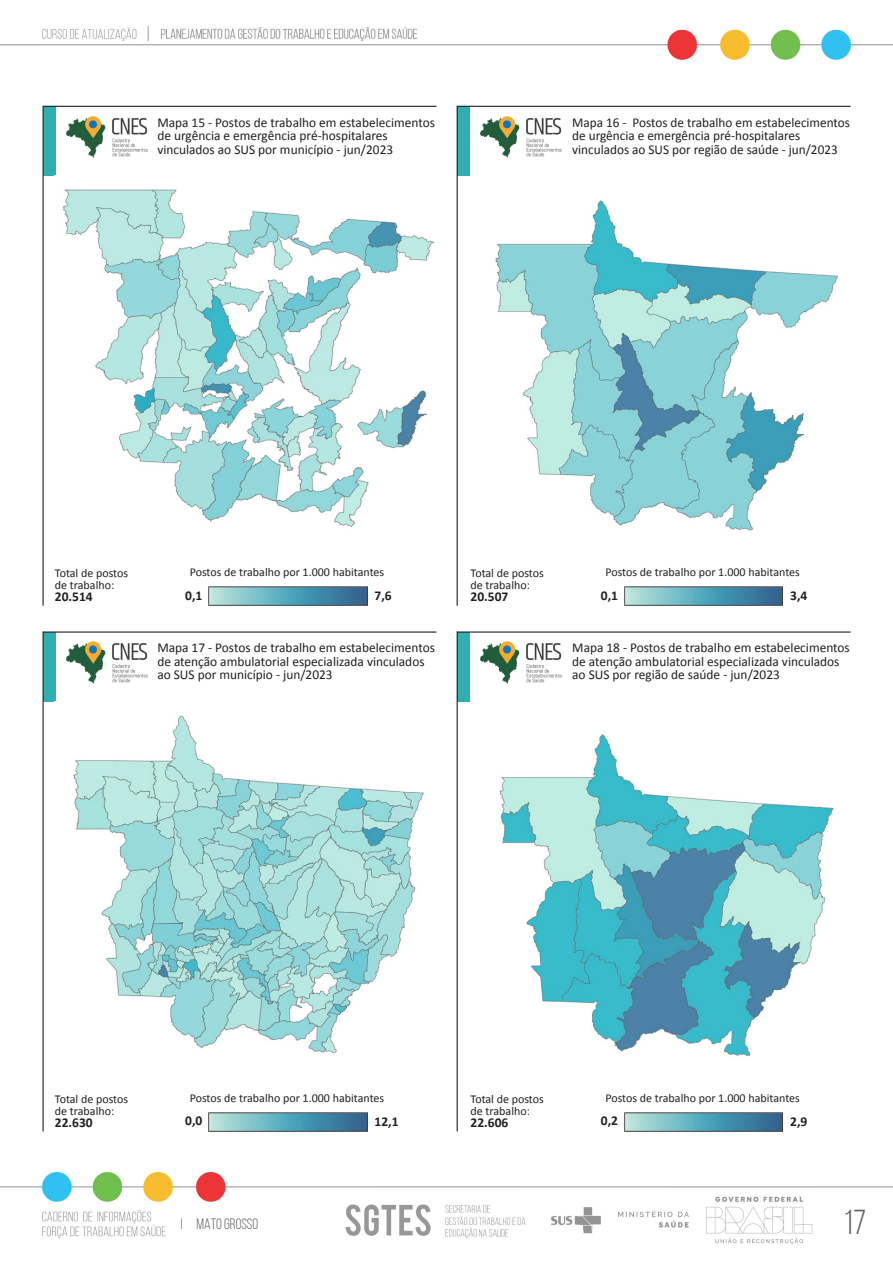
<style>
.page{position:relative;width:893px;height:1263px;background:#fff}
.page>*{position:absolute;margin:0;border:0;box-sizing:border-box;transform-origin:0 0}
.t1{font:34.5px "Bebas Neue";color:#636363}
.t2{font:15px "Bebas Neue";color:#636363}
.t3{font:13.5px/13.5px "Calibri";color:#231f20}
.t4{font:700 13.5px "Calibri";color:#231f20}
.t5{font:12px/12px "Calibri";color:#231f20}
</style>
<div class="page">
<img style="left:0;top:26px;width:893px;height:33px">
<img style="left:0;top:1172px;width:893px;height:73px">
<div style="left:43px;top:106px;width:12px;height:70px;background:#30afb1"></div>
<img style="left:66px;top:116px;width:82px;height:42px">
<hr style="left:43px;top:106px;width:393px;height:1px;background:#231f20">
<hr style="left:43px;top:106px;width:1px;height:500px;background:#231f20">
<div style="left:457px;top:106px;width:12px;height:70px;background:#30afb1"></div>
<img style="left:481px;top:116px;width:81px;height:42px">
<hr style="left:457px;top:106px;width:393px;height:1px;background:#231f20">
<hr style="left:457px;top:106px;width:1px;height:500px;background:#231f20">
<div style="left:43px;top:632px;width:12px;height:69px;background:#30afb1"></div>
<img style="left:66px;top:642px;width:82px;height:41px">
<hr style="left:43px;top:631px;width:393px;height:2px;background:#231f20">
<hr style="left:43px;top:631px;width:1px;height:500px;background:#231f20">
<div style="left:457px;top:632px;width:12px;height:69px;background:#30afb1"></div>
<img style="left:481px;top:642px;width:81px;height:41px">
<hr style="left:457px;top:631px;width:393px;height:2px;background:#231f20">
<hr style="left:457px;top:631px;width:1px;height:500px;background:#231f20">
<img style="left:62px;top:189px;width:373px;height:338px">
<img style="left:495px;top:200px;width:344px;height:331px">
<img style="left:209px;top:587px;width:158px;height:19px">
<img style="left:625px;top:587px;width:158px;height:19px">
<img style="left:73px;top:715px;width:351px;height:338px">
<img style="left:499px;top:734px;width:335px;height:322px">
<img style="left:209px;top:1112px;width:158px;height:19px">
<img style="left:625px;top:1112px;width:158px;height:19px">
<p class="t3" style="left:157px;top:115px;width:279px">Mapa 15 - Postos de trabalho em estabelecimentos de urgência e emergência pré-hospitalares vinculados ao SUS por município - jun/2023</p>
<p class="t3" style="left:572px;top:115px;width:279px">Mapa 16 - Postos de trabalho em estabelecimentos de urgência e emergência pré-hospitalares vinculados ao SUS por região de saúde - jun/2023</p>
<p class="t5" style="left:190px;top:566px;width:196px">Postos de trabalho por 1.000 habitantes</p>
<p class="t4" style="left:185px;top:586px;width:19px">0,1</p>
<p class="t5" style="left:605px;top:566px;width:196px">Postos de trabalho por 1.000 habitantes</p>
<p class="t4" style="left:601px;top:586px;width:19px">0,1</p>
<p class="t5" style="left:55px;top:567px;width:75px">Total de postos de trabalho:</p>
<p class="t4" style="left:55px;top:587px;width:39px">20.514</p>
<p class="t4" style="left:790px;top:586px;width:19px">3,4</p>
<p class="t5" style="left:471px;top:567px;width:75px">Total de postos de trabalho:</p>
<p class="t4" style="left:471px;top:587px;width:39px">20.507</p>
<p class="t4" style="left:374px;top:586px;width:19px">7,6</p>
<p class="t3" style="left:157px;top:641px;width:279px">Mapa 17 - Postos de trabalho em estabelecimentos de atenção ambulatorial especializada vinculados ao SUS por município - jun/2023</p>
<p class="t3" style="left:572px;top:641px;width:279px">Mapa 18 - Postos de trabalho em estabelecimentos de atenção ambulatorial especializada vinculados ao SUS por região de saúde - jun/2023</p>
<p class="t5" style="left:190px;top:1092px;width:196px">Postos de trabalho por 1.000 habitantes</p>
<p class="t4" style="left:185px;top:1111px;width:19px">0,0</p>
<p class="t5" style="left:605px;top:1092px;width:196px">Postos de trabalho por 1.000 habitantes</p>
<p class="t4" style="left:601px;top:1111px;width:19px">0,2</p>
<p class="t5" style="left:55px;top:1092px;width:75px">Total de postos de trabalho:</p>
<p class="t4" style="left:55px;top:1113px;width:39px">22.630</p>
<p class="t4" style="left:790px;top:1112px;width:19px">2,9</p>
<p class="t5" style="left:471px;top:1092px;width:75px">Total de postos de trabalho:</p>
<p class="t4" style="left:471px;top:1113px;width:39px">22.606</p>
<p class="t4" style="left:374px;top:1112px;width:26px">12,1</p>
<p class="t2" style="left:181px;top:1216px;width:79px">I MATO GROSSO</p>
<h1 class="t1" style="left:843px;top:1204px;width:24px">17</h1>
</div>
